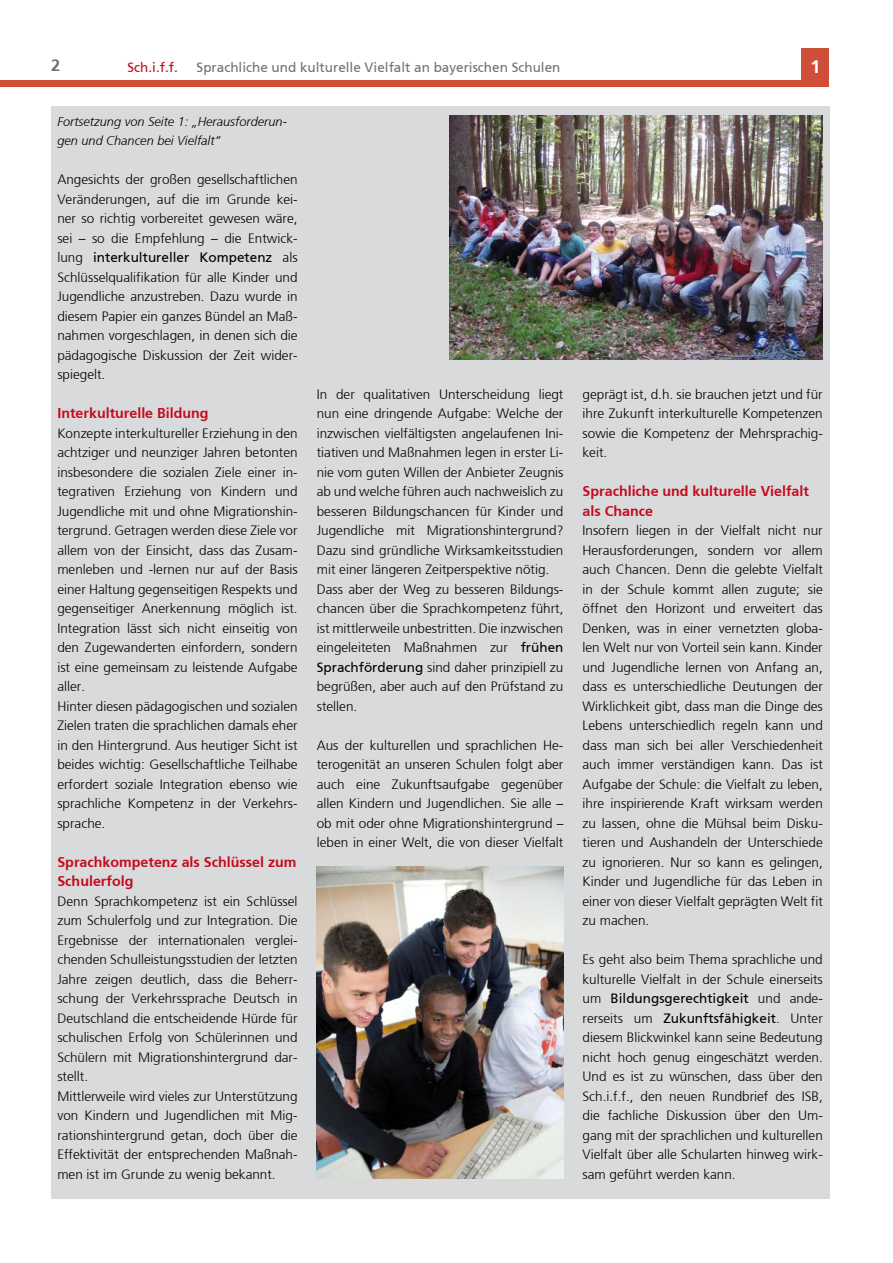
<style>
.page{position:relative;width:893px;height:1263px;background:#fff}
.page>*{position:absolute;margin:0;border:0;box-sizing:border-box;transform-origin:0 0}
.t1{font:700 18px "Frutiger";color:#fff}
.t2{font:700 16.5px "Frutiger";color:#707172}
.t3{font:700 14.25px/19.5px "Frutiger";color:#c50a1d}
.t4{font:300 13.5px/19.5px "Frutiger";color:#000;text-align:justify}
.t5{font:13.5px/19.5px "Frutiger Roman";color:#000}
.t6{font:13.5px "Frutiger Roman";color:#707172}
.t7{font:13.5px "Frutiger Roman";color:#c50a1d}
.t8{font:italic 300 12.75px/19.5px "Frutiger";color:#000}
.s1{font-family:"Frutiger";font-weight:300}
.s2{font-family:"Frutiger Roman";font-weight:400}
</style>
<div class="page">
<div style="left:0;top:80px;width:829px;height:7px;background:#cf4e37"></div>
<div style="left:801px;top:49px;width:28px;height:38px;background:#cf4e37"></div>
<div style="left:51px;top:106px;width:778px;height:1092px;background:#d9dadb"></div>
<img style="left:450px;top:116px;width:373px;height:244px">
<img style="left:317px;top:867px;width:246px;height:312px">
<p class="t2" style="left:51px;top:55px;width:11px">2</p>
<p class="t7" style="left:128px;top:60px;width:52px">Sch.i.f.f.</p>
<p class="t6" style="left:197px;top:60px;width:365px">Sprachliche und kulturelle Vielfalt an bayerischen Schulen</p>
<h1 class="t1" style="left:810px;top:57px;width:12px">1</h1>
<p class="t8" style="left:57px;top:112px;width:231px">Fortsetzung von Seite 1: „Herausforderun&shy;gen und Chancen bei Vielfalt“</p>
<p class="t4" style="left:57px;top:170px;width:242px">Angesichts der großen gesellschaftlichen Veränderungen, auf die im Grunde kei&shy;ner so richtig vorbereitet gewesen wäre, sei – so die Empfehlung – die Entwick-</p>
<p class="t5" style="left:57px;top:248px;width:242px"><span class="s1">lung</span> interkultureller Kompetenz <span class="s1">als</span></p>
<p class="t4" style="left:57px;top:268px;width:242px">Schlüsselqualifikation für alle Kinder und Jugendliche anzustreben. Dazu wurde in diesem Papier ein ganzes Bündel an Maß&shy;nahmen vorgeschlagen, in denen sich die pädagogische Diskussion der Zeit wider&shy;spiegelt.</p>
<p class="t3" style="left:57px;top:404px;width:153px">Interkulturelle Bildung</p>
<p class="t4" style="left:57px;top:424px;width:242px;text-align:left">Konzepte interkultureller Erziehung in den achtziger und neunziger Jahren betonten insbesondere die sozialen Ziele einer in&shy;tegrativen Erziehung von Kindern und Jugendliche mit und ohne Migrationshin&shy;tergrund. Getragen werden diese Ziele vor allem von der Einsicht, dass das Zusam&shy;menleben und -lernen nur auf der Basis einer Haltung gegenseitigen Respekts und gegenseitiger Anerkennung möglich ist.<br>Integration lässt sich nicht einseitig von den Zugewanderten einfordern, sondern ist eine gemeinsam zu leistende Aufgabe aller.<br>Hinter diesen pädagogischen und sozialen Zielen traten die sprachlichen damals eher in den Hintergrund. Aus heutiger Sicht ist beides wichtig: Gesellschaftliche Teilhabe erfordert soziale Integration ebenso wie sprachliche Kompetenz in der Verkehrs&shy;sprache.</p>
<p class="t3" style="left:57px;top:852px;width:241px">Sprachkompetenz als Schlüssel zum<br>Schulerfolg</p>
<p class="t4" style="left:57px;top:892px;width:242px;text-align:left">Denn Sprachkompetenz ist ein Schlüssel zum Schulerfolg und zur Integration. Die Ergebnisse der internationalen verglei&shy;chenden Schulleistungsstudien der letzten Jahre zeigen deutlich, dass die Beherr&shy;schung der Verkehrssprache Deutsch in Deutschland die entscheidende Hürde für schulischen Erfolg von Schülerinnen und Schülern mit Migrationshintergrund dar&shy;stellt.<br>Mittlerweile wird vieles zur Unterstützung von Kindern und Jugendlichen mit Mig&shy;rationshintergrund getan, doch über die Effektivität der entsprechenden Maßnah&shy;men ist im Grunde zu wenig bekannt.</p>
<p class="t4" style="left:317px;top:385px;width:248px;text-align:left">In der qualitativen Unterscheidung liegt nun eine dringende Aufgabe: Welche der inzwischen vielfältigsten angelaufenen Ini&shy;tiativen und Maßnahmen legen in erster Li&shy;nie vom guten Willen der Anbieter Zeugnis ab und welche führen auch nachweislich zu besseren Bildungschancen für Kinder und Jugendliche mit Migrationshintergrund?<br>Dazu sind gründliche Wirksamkeitsstudien mit einer längeren Zeitperspektive nötig.<br>Dass aber der Weg zu besseren Bildungs&shy;chancen über die Sprachkompetenz führt, ist mittlerweile unbestritten. Die inzwischen eingeleiteten Maßnahmen zur <span class="s2">frühen Sprachförderung</span> sind daher prinzipiell zu begrüßen, aber auch auf den Prüfstand zu stellen.</p>
<p class="t4" style="left:317px;top:735px;width:248px">Aus der kulturellen und sprachlichen He&shy;terogenität an unseren Schulen folgt aber auch eine Zukunftsaufgabe gegenüber allen Kindern und Jugendlichen. Sie alle – ob mit oder ohne Migrationshintergrund – leben in einer Welt, die von dieser Vielfalt</p>
<p class="t4" style="left:583px;top:384px;width:242px">geprägt ist, d.h. sie brauchen jetzt und für ihre Zukunft interkulturelle Kompetenzen sowie die Kompetenz der Mehrsprachig&shy;keit.</p>
<p class="t3" style="left:583px;top:482px;width:228px">Sprachliche und kulturelle Vielfalt als Chance</p>
<p class="t4" style="left:583px;top:521px;width:242px">Insofern liegen in der Vielfalt nicht nur Herausforderungen, sondern vor allem auch Chancen. Denn die gelebte Vielfalt in der Schule kommt allen zugute; sie öffnet den Horizont und erweitert das Denken, was in einer vernetzten globa&shy;len Welt nur von Vorteil sein kann. Kinder und Jugendliche lernen von Anfang an, dass es unterschiedliche Deutungen der Wirklichkeit gibt, dass man die Dinge des Lebens unterschiedlich regeln kann und dass man sich bei aller Verschiedenheit auch immer verständigen kann. Das ist Aufgabe der Schule: die Vielfalt zu leben, ihre inspirierende Kraft wirksam werden zu lassen, ohne die Mühsal beim Disku&shy;tieren und Aushandeln der Unterschiede zu ignorieren. Nur so kann es gelingen, Kinder und Jugendliche für das Leben in einer von dieser Vielfalt geprägten Welt fit zu machen.</p>
<p class="t4" style="left:583px;top:950px;width:242px">Es geht also beim Thema sprachliche und kulturelle Vielfalt in der Schule einerseits</p>
<p class="t5" style="left:583px;top:989px;width:242px"><span class="s1">um</span> Bildungsgerechtigkeit <span class="s1">und ande&shy;rerseits um</span> Zukunftsfähigkeit<span class="s1">. Unter</span></p>
<p class="t4" style="left:583px;top:1028px;width:242px">diesem Blickwinkel kann seine Bedeutung nicht hoch genug eingeschätzt werden.<br>Und es ist zu wünschen, dass über den Sch.i.f.f., den neuen Rundbrief des ISB, die fachliche Diskussion über den Um&shy;gang mit der sprachlichen und kulturellen Vielfalt über alle Schularten hinweg wirk&shy;sam geführt werden kann.</p>
</div>
